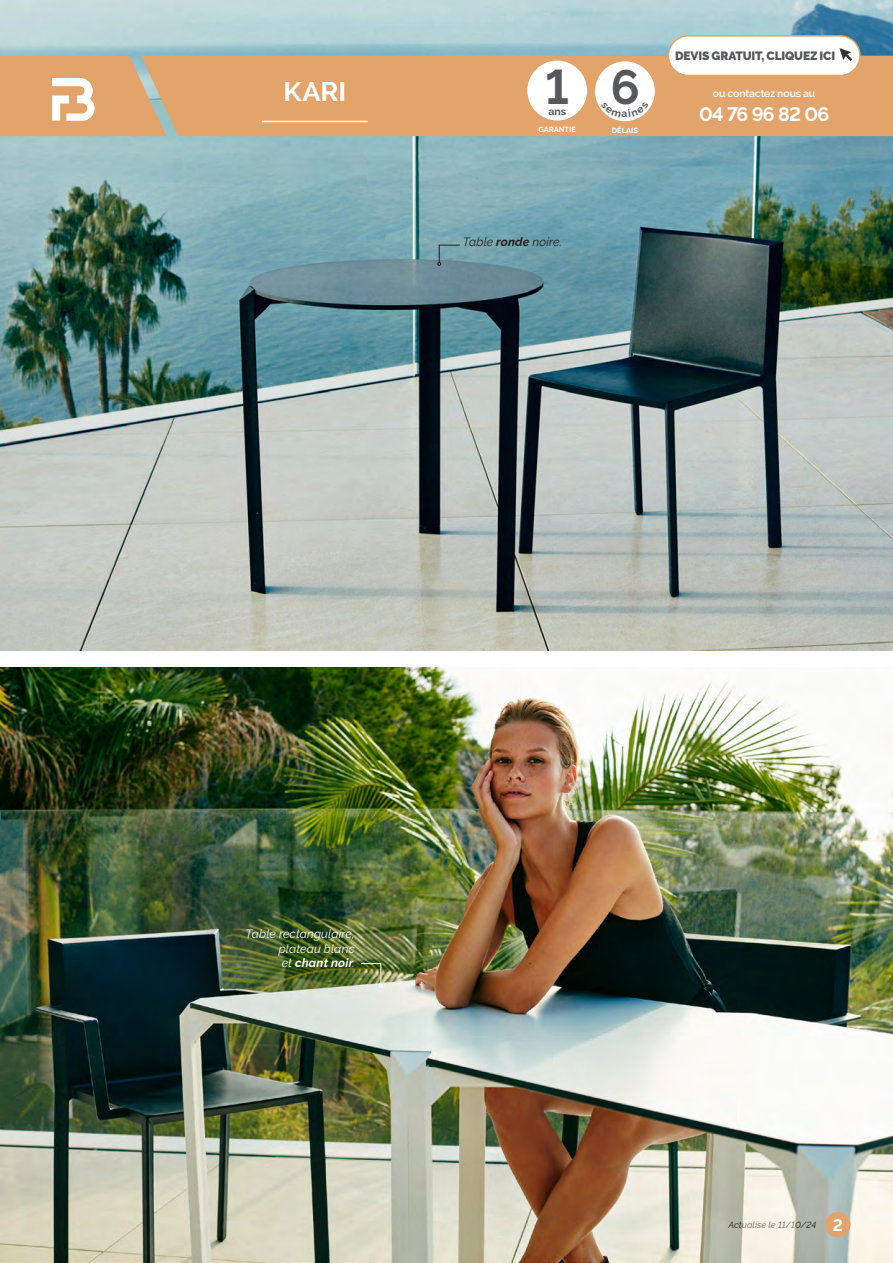
<style>
.page{position:relative;width:893px;height:1263px;background:#fff}
.page>*{position:absolute;margin:0;border:0;box-sizing:border-box;transform-origin:0 0}
.t1{font:700 48px "Raleway";color:#57585a}
.t2{font:700 27px "Raleway";color:#fff}
.t3{font:700 19.5px "Raleway";letter-spacing:-.045em;color:#fff}
.t4{font:italic 12px/14.4px "Raleway";letter-spacing:.01em;color:#fff;text-align:justify}
.t5{font:900 12px "Raleway";letter-spacing:-.01em;color:#57585a}
.t6{font:italic 12px "Raleway";letter-spacing:.015em;color:#231f20}
.t7{font:600 10.5px "Raleway";letter-spacing:-.01em;color:#fff}
.t8{font:700 10.5px "Raleway";color:#57585a}
.t9{font:italic 500 9px "Raleway";color:#787878}
.t10{font:700 7.5px "Raleway";color:#fff}
.s1{font-weight:700}
.s2{font-weight:700;font-style:normal;font-size:16.5px;color:#fff}
</style>
<div class="page">
<img style="left:0;top:668px;width:893px;height:595px">
<img style="left:0;top:0;width:893px;height:651px">
<svg style="left:437px;top:244px;width:24px;height:22px"></svg>
<svg style="left:360px;top:963px;width:23px;height:24px"></svg>
<div style="left:0;top:56px;width:893px;height:80px;background:#e3a46b"></div>
<hr style="left:262px;top:121px;width:106px;height:1px;background:#fff">
<div style="left:825px;top:1212px;width:25px;height:25px;background:#e3a46b;border-radius:50%"></div>
<svg style="left:52px;top:78px;width:43px;height:43px"></svg>
<div style="left:527px;top:61px;width:60px;height:59px;background:#fff;border-radius:50%"></div>
<div style="left:595px;top:61px;width:60px;height:60px;background:#fff;border-radius:50%"></div>
<div style="left:668px;top:36px;width:192px;height:39px;background:#fff;border-radius:20px"></div>
<div style="left:668px;top:35px;width:193px;height:41px;border:2px solid #e3a46b;border-radius:20px"></div>
<svg style="left:839px;top:48px;width:13px;height:13px"></svg>
<svg style="left:601px;top:109px;width:48px;height:9px"></svg>
<h2 class="t2" style="left:283px;top:76px;width:64px">Kari</h2>
<h1 class="t1" style="left:545px;top:59px;width:25px">1</h1>
<p class="t8" style="left:548px;top:105px;width:19px">ans</p>
<p class="t10" style="left:538px;top:125px;width:12px">GARA</p>
<p class="t10" style="left:559px;top:125px;width:19px">NTIE</p>
<h1 class="t1" style="left:611px;top:60px;width:31px">6</h1>
<p class="t10" style="left:612px;top:126px;width:28px">DÉLAIS</p>
<p class="t5" style="left:675px;top:49px;width:162px">DEVIS GRATUIT, CLIQUEZ ICI</p>
<p class="t7" style="left:713px;top:88px;width:104px">ou contactez nous au</p>
<h3 class="t3" style="left:699px;top:103px;width:132px">04 76 96 82 06</h3>
<p class="t6" style="left:463px;top:235px;width:101px">Table <span class="s1">ronde</span> noire.</p>
<p class="t4" style="left:279px;top:927px;width:78px;text-indent:-33px">Table rectangulaire, plateau blanc et <span class="s1">chant noir</span>.</p>
<p class="t9" style="left:728px;top:1219px;width:116px">Actualisé le 11/10/24 <span class="s2">2</span></p>
</div>
